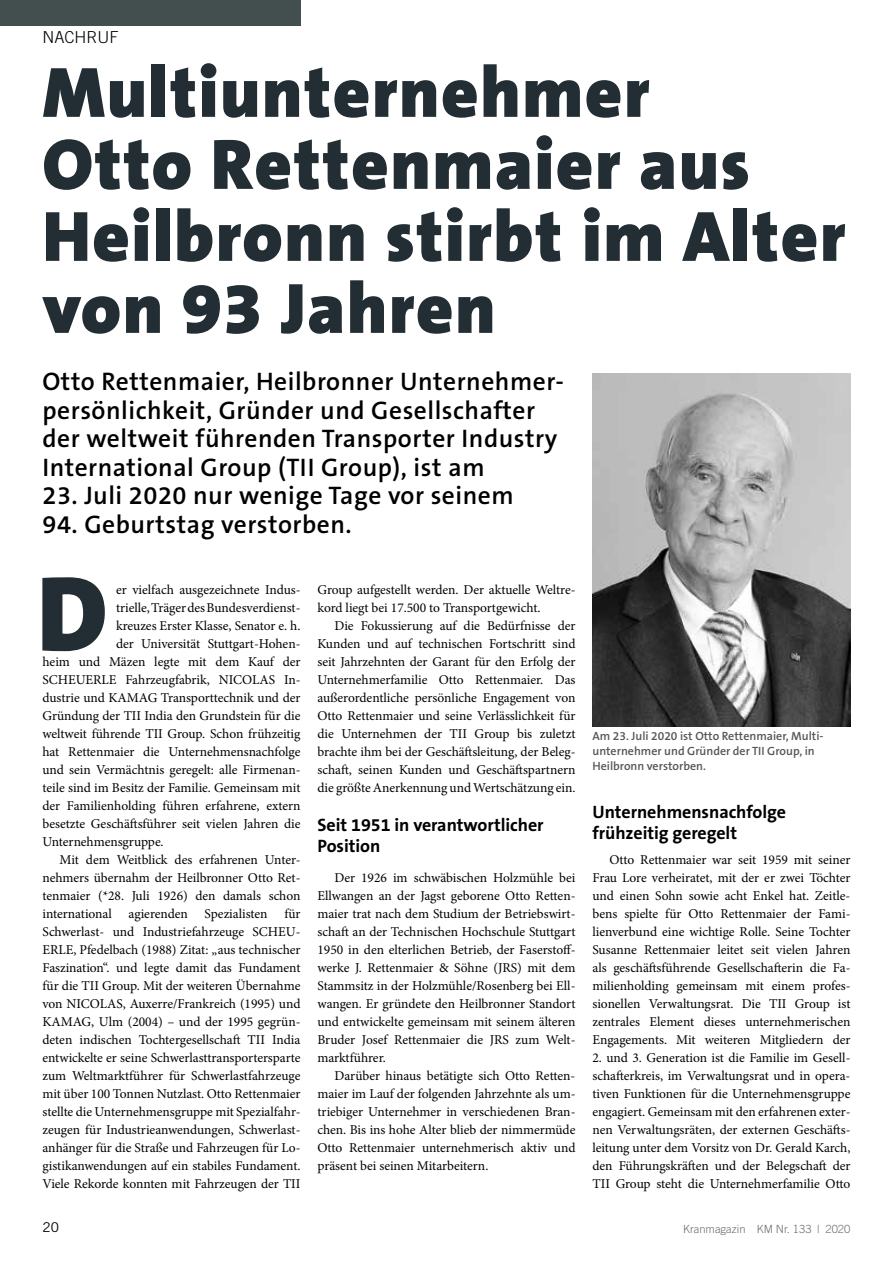
<style>
.page{position:relative;width:893px;height:1263px;background:#fff}
.page>*{position:absolute;margin:0;border:0;box-sizing:border-box;transform-origin:0 0}
.t1{font:900 108px "The Sans B9";color:#222e33}
.t2{font:900 72px/72px "The Sans B9";letter-spacing:.02em;color:#222e33}
.t3{font:600 25.5px/28.5px "The Sans B6";letter-spacing:.02em;color:#000}
.t4{font:700 18px/21px "The Sans B7";letter-spacing:-.005em;color:#000}
.t5{font:300 16.5px "Trade Gothic";color:#000}
.t6{font:13.5px/18px "Minion Pro";letter-spacing:-.005em;color:#000;text-align:justify}
.t7{font:13.5px "Trade Gothic";color:#000}
.t8{font:600 12px/15px "The Sans B6";color:#565655}
.t9{font:300 11.25px "Trade Gothic";color:#6e6e6e}
</style>
<div class="page">
<div style="left:0;top:0;width:300px;height:26px;background:#434e4e"></div>
<img style="left:592px;top:373px;width:258px;height:354px">
<p class="t5" style="left:43px;top:27px;width:78px">NACHRUF</p>
<h2 class="t2" style="left:43px;top:59px;width:804px">Multiunternehmer<br>Otto Rettenmaier aus<br>Heilbronn stirbt im Alter von 93 Jahren</h2>
<h3 class="t3" style="left:43px;top:368px;width:523px">Otto Rettenmaier, Heilbronner Unternehmer&shy;persönlichkeit, Gründer und Gesellschafter der weltweit führenden Transporter Industry International Group (TII Group), ist am</h3>
<h3 class="t3" style="left:43px;top:482px;width:473px">23. Juli 2020 nur wenige Tage vor seinem</h3>
<h3 class="t3" style="left:43px;top:511px;width:311px">94. Geburtstag verstorben.</h3>
<h1 class="t1" style="left:37px;top:556px;width:72px">D</h1>
<p class="t6" style="left:317px;top:581px;width:259px">Group aufgestellt werden. Der aktuelle Weltre&shy;kord liegt bei 17.500 to Transportgewicht.</p>
<p class="t6" style="left:317px;top:617px;width:259px;text-indent:17px">Die Fokussierung auf die Bedürfnisse der Kunden und auf technischen Fortschritt sind seit Jahrzehnten der Garant für den Erfolg der Unternehmerfamilie Otto Rettenmaier. Das außerordentliche persönliche Engagement von Otto Rettenmaier und seine Verlässlichkeit für die Unternehmen der TII Group bis zuletzt brachte ihm bei der Geschäftsleitung, der Beleg&shy;schaft, seinen Kunden und Geschäftspartnern die größte Anerkennung und Wertschätzung ein.</p>
<h3 class="t4" style="left:317px;top:815px;width:228px">Seit 1951 in verantwortlicher<br>Position</h3>
<p class="t6" style="left:317px;top:869px;width:259px;text-indent:17px">Der 1926 im schwäbischen Holzmühle bei Ellwangen an der Jagst geborene Otto Retten&shy;maier trat nach dem Studium der Betriebswirt&shy;schaft an der Technischen Hochschule Stuttgart 1950 in den elterlichen Betrieb, der Faserstoff&shy;werke J. Rettenmaier &amp; Söhne (JRS) mit dem Stammsitz in der Holzmühle/Rosenberg bei Ell&shy;wangen. Er gründete den Heilbronner Standort und entwickelte gemeinsam mit seinem älteren Bruder Josef Rettenmaier die JRS zum Welt&shy;marktführer.</p>
<p class="t6" style="left:317px;top:1067px;width:259px;text-indent:17px">Darüber hinaus betätigte sich Otto Retten&shy;maier im Lauf der folgenden Jahrzehnte als um&shy;triebiger Unternehmer in verschiedenen Bran&shy;chen. Bis ins hohe Alter blieb der nimmermüde Otto Rettenmaier unternehmerisch aktiv und präsent bei seinen Mitarbeitern.</p>
<p class="t6" style="left:116px;top:581px;width:186px">er vielfach ausgezeichnete Indus-</p>
<p class="t6" style="left:116px;top:599px;width:186px">trielle, Träger des Bundesverdienst-</p>
<p class="t6" style="left:116px;top:617px;width:186px">kreuzes Erster Klasse, Senator e. h.</p>
<p class="t6" style="left:116px;top:635px;width:186px">der Universität Stuttgart-Hohen-</p>
<p class="t6" style="left:43px;top:653px;width:259px">heim und Mäzen legte mit dem Kauf der</p>
<p class="t6" style="left:43px;top:671px;width:259px">SCHEUERLE Fahrzeugfabrik, NICOLAS In-</p>
<p class="t6" style="left:43px;top:689px;width:259px">dustrie und KAMAG Transporttechnik und der</p>
<p class="t6" style="left:43px;top:707px;width:259px">Gründung der TII India den Grundstein für die</p>
<p class="t6" style="left:43px;top:725px;width:259px">weltweit führende TII Group. Schon frühzeitig</p>
<p class="t6" style="left:43px;top:743px;width:259px">hat Rettenmaier die Unternehmensnachfolge</p>
<p class="t6" style="left:43px;top:761px;width:259px">und sein Vermächtnis geregelt: alle Firmenan-</p>
<p class="t6" style="left:43px;top:779px;width:259px">teile sind im Besitz der Familie. Gemeinsam mit</p>
<p class="t6" style="left:43px;top:797px;width:259px">der Familienholding führen erfahrene, extern</p>
<p class="t6" style="left:43px;top:815px;width:259px">besetzte Geschäftsführer seit vielen Jahren die</p>
<p class="t6" style="left:43px;top:833px;width:123px">Unternehmensgruppe.</p>
<p class="t6" style="left:60px;top:851px;width:242px">Mit dem Weitblick des erfahrenen Unter-</p>
<p class="t6" style="left:43px;top:869px;width:259px">nehmers übernahm der Heilbronner Otto Ret-</p>
<p class="t6" style="left:43px;top:887px;width:259px">tenmaier (*28. Juli 1926) den damals schon</p>
<p class="t6" style="left:43px;top:905px;width:259px">international agierenden Spezialisten für</p>
<p class="t6" style="left:43px;top:923px;width:259px">Schwerlast- und Industriefahrzeuge SCHEU-</p>
<p class="t6" style="left:43px;top:941px;width:259px">ERLE, Pfedelbach (1988) Zitat: „aus technischer</p>
<p class="t6" style="left:43px;top:959px;width:259px">Faszination“. und legte damit das Fundament</p>
<p class="t6" style="left:43px;top:977px;width:259px">für die TII Group. Mit der weiteren Übernahme</p>
<p class="t6" style="left:43px;top:995px;width:259px">von NICOLAS, Auxerre/Frankreich (1995) und</p>
<p class="t6" style="left:43px;top:1013px;width:259px">KAMAG, Ulm (2004) – und der 1995 gegrün-</p>
<p class="t6" style="left:43px;top:1031px;width:259px">deten indischen Tochtergesellschaft TII India</p>
<p class="t6" style="left:43px;top:1049px;width:259px">entwickelte er seine Schwerlasttransportersparte</p>
<p class="t6" style="left:43px;top:1067px;width:259px">zum Weltmarktführer für Schwerlastfahrzeuge</p>
<p class="t6" style="left:43px;top:1085px;width:259px">mit über 100 Tonnen Nutzlast. Otto Rettenmaier</p>
<p class="t6" style="left:43px;top:1103px;width:259px">stellte die Unternehmensgruppe mit Spezialfahr-</p>
<p class="t6" style="left:43px;top:1121px;width:259px">zeugen für Industrieanwendungen, Schwerlast-</p>
<p class="t6" style="left:43px;top:1139px;width:259px">anhänger für die Straße und Fahrzeugen für Lo-</p>
<p class="t6" style="left:43px;top:1157px;width:259px">gistikanwendungen auf ein stabiles Fundament.</p>
<p class="t6" style="left:43px;top:1175px;width:259px">Viele Rekorde konnten mit Fahrzeugen der TII</p>
<p class="t8" style="left:592px;top:729px;width:233px">Am 23. Juli 2020 ist Otto Rettenmaier, Multi&shy;unternehmer und Gründer der TII Group, in<br>Heilbronn verstorben.</p>
<h3 class="t4" style="left:592px;top:802px;width:195px">Unternehmensnachfolge frühzeitig geregelt</h3>
<p class="t6" style="left:592px;top:851px;width:259px;text-indent:17px">Otto Rettenmaier war seit 1959 mit seiner Frau Lore verheiratet, mit der er zwei Töchter und einen Sohn sowie acht Enkel hat. Zeitle&shy;bens spielte für Otto Rettenmaier der Fami&shy;lienverbund eine wichtige Rolle. Seine Tochter Susanne Rettenmaier leitet seit vielen Jahren als geschäftsführende Gesellschafterin die Fa&shy;milienholding gemeinsam mit einem profes&shy;sionellen Verwaltungsrat. Die TII Group ist zentrales Element dieses unternehmerischen Engagements. Mit weiteren Mitgliedern der</p>
<p class="t6" style="left:592px;top:1049px;width:259px">2. und 3. Generation ist die Familie im Gesell&shy;schafterkreis, im Verwaltungsrat und in opera&shy;tiven Funktionen für die Unternehmensgruppe engagiert. Gemeinsam mit den erfahrenen exter&shy;nen Verwaltungsräten, der externen Geschäfts&shy;leitung unter dem Vorsitz von Dr. Gerald Karch, den Führungskräften und der Belegschaft der TII Group steht die Unternehmerfamilie Otto</p>
<p class="t7" style="left:43px;top:1219px;width:18px">20</p>
<p class="t9" style="left:683px;top:1222px;width:169px">Kranmagazin KM Nr. 133 | 2020</p>
</div>
